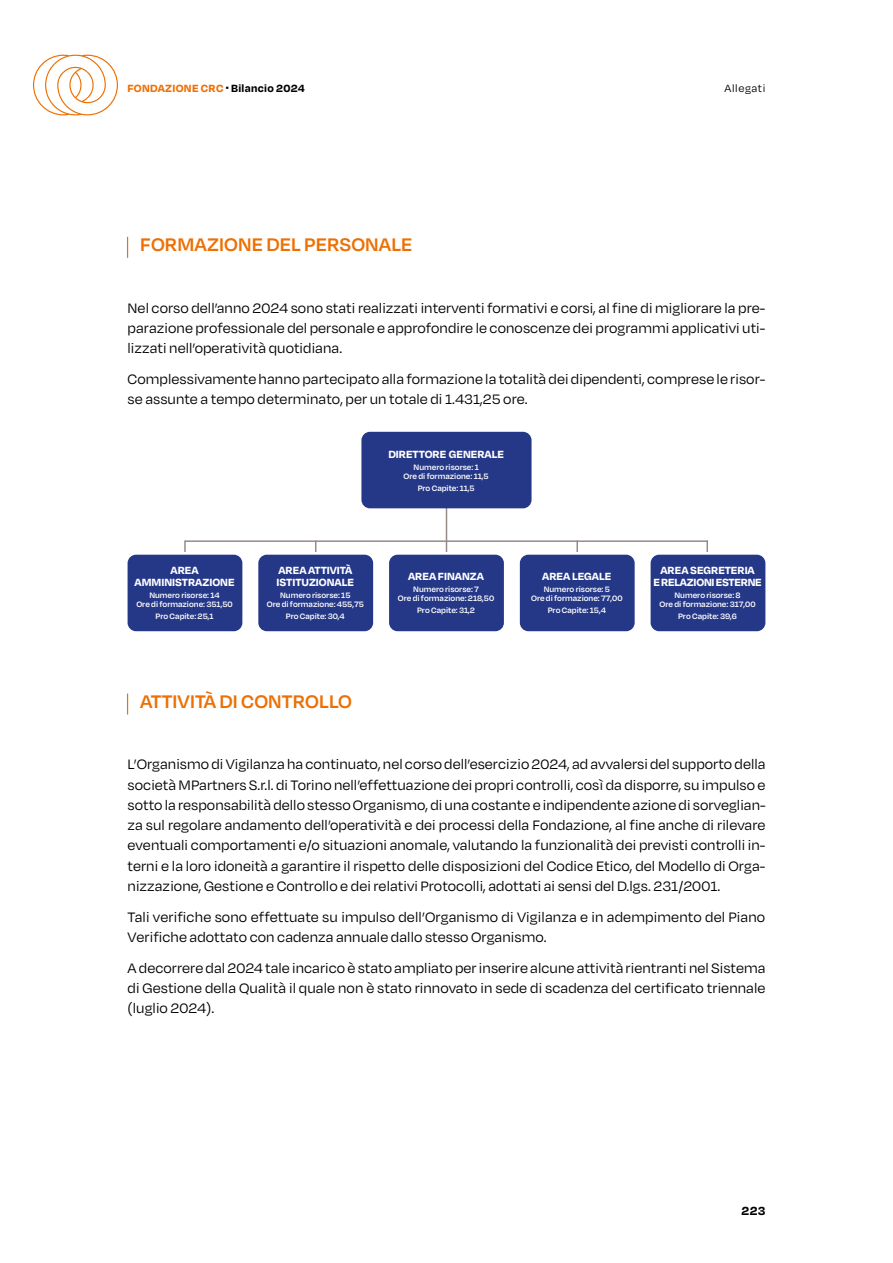
<style>
.page{position:relative;width:893px;height:1263px;background:#fff}
.page>*{position:absolute;margin:0;border:0;box-sizing:border-box;transform-origin:0 0}
.t1{font:600 21px "Degular";letter-spacing:.005em;color:#ed7004}
.t2{font:15.75px/20.2px "Degular";letter-spacing:.005em;color:#000;text-align:justify}
.t3{font:700 13.5px "Degular";color:#000}
.t4{font:700 12px/12px "Degular";color:#fff;text-align:center}
.t5{font:700 12px "Degular";letter-spacing:.025em;color:#ed7004}
.t6{font:12px "Degular";letter-spacing:.05em;color:#000}
.t7{font:600 9px/9px "Degular";color:#fff;text-align:center}
.s1{font-size:10.5px;color:#000}
.s2{color:#000}
</style>
<div class="page">
<svg style="left:127px;top:237px;width:1px;height:21px"></svg>
<svg style="left:127px;top:693px;width:1px;height:21px"></svg>
<div style="left:651px;top:555px;width:114px;height:76px;background:#253787;border-radius:8px"></div>
<div style="left:520px;top:555px;width:115px;height:76px;background:#253787;border-radius:8px"></div>
<div style="left:389px;top:555px;width:115px;height:76px;background:#253787;border-radius:8px"></div>
<div style="left:258px;top:555px;width:115px;height:76px;background:#253787;border-radius:8px"></div>
<div style="left:128px;top:555px;width:114px;height:76px;background:#253787;border-radius:8px"></div>
<hr style="left:185px;top:540px;width:523px;height:2px;background:#958b87">
<svg style="left:184px;top:540px;width:2px;height:12px"></svg>
<svg style="left:576px;top:540px;width:2px;height:12px"></svg>
<svg style="left:706px;top:540px;width:2px;height:12px"></svg>
<hr style="left:446px;top:506px;width:1px;height:46px;background:#958b87">
<div style="left:361px;top:432px;width:170px;height:76px;background:#253787;border-radius:9px"></div>
<svg style="left:33px;top:55px;width:85px;height:60px"></svg>
<p class="t5" style="left:128px;top:80px;width:179px">FONDAZIONE CRC <span class="s1">•</span> <span class="s2">Bilancio 2024</span></p>
<p class="t6" style="left:725px;top:81px;width:42px">Allegati</p>
<h1 class="t1" style="left:140px;top:231px;width:274px">FORMAZIONE DEL PERSONALE</h1>
<p class="t2" style="left:128px;top:297px;width:639px">Nel corso dell’anno 2024 sono stati realizzati interventi formativi e corsi, al fine di migliorare la pre&shy;parazione professionale del personale e approfondire le conoscenze dei programmi applicativi uti&shy;lizzati nell’operatività quotidiana.</p>
<p class="t2" style="left:128px;top:368px;width:639px">Complessivamente hanno partecipato alla formazione la totalità dei dipendenti, comprese le risor&shy;se assunte a tempo determinato, per un totale di 1.431,25 ore.</p>
<p class="t4" style="left:388px;top:447px;width:117px">DIRETTORE GENERALE</p>
<p class="t7" style="left:404px;top:462px;width:87px">Numero risorse: 1<br>Ore di formazione: 11,5</p>
<p class="t7" style="left:418px;top:483px;width:59px">Pro Capite: 11,5</p>
<p class="t4" style="left:135px;top:564px;width:102px">AREA<br>AMMINISTRAZIONE</p>
<p class="t7" style="left:136px;top:591px;width:98px">Numero risorse: 14<br>Ore di formazione: 351,50</p>
<p class="t7" style="left:156px;top:612px;width:60px">Pro Capite: 25,1</p>
<p class="t4" style="left:277px;top:564px;width:79px;text-align:left">AREA ATTIVITÀ<br>ISTITUZIONALE</p>
<p class="t7" style="left:267px;top:591px;width:98px">Numero risorse: 15<br>Ore di formazione: 455,75</p>
<p class="t7" style="left:286px;top:612px;width:60px">Pro Capite: 30,4</p>
<h1 class="t1" style="left:140px;top:688px;width:213px">ATTIVITÀ DI CONTROLLO</h1>
<p class="t4" style="left:408px;top:570px;width:77px">AREA FINANZA</p>
<p class="t7" style="left:398px;top:585px;width:98px">Numero risorse: 7<br>Ore di formazione: 218,50</p>
<p class="t7" style="left:417px;top:606px;width:59px">Pro Capite: 31,2</p>
<p class="t4" style="left:542px;top:570px;width:71px">AREA LEGALE</p>
<p class="t7" style="left:531px;top:585px;width:93px">Numero risorse: 5<br>Ore di formazione: 77,00</p>
<p class="t7" style="left:548px;top:606px;width:60px">Pro Capite: 15,4</p>
<p class="t4" style="left:653px;top:564px;width:110px">AREA SEGRETERIA<br>E RELAZIONI ESTERNE</p>
<p class="t7" style="left:660px;top:591px;width:97px">Numero risorse: 8<br>Ore di formazione: 317,00</p>
<p class="t7" style="left:678px;top:612px;width:60px">Pro Capite: 39,6</p>
<p class="t2" style="left:128px;top:754px;width:640px">L’Organismo di Vigilanza ha continuato, nel corso dell’esercizio 2024, ad avvalersi del supporto della società MPartners S.r.l. di Torino nell’effettuazione dei propri controlli, così da disporre, su impulso e sotto la responsabilità dello stesso Organismo, di una costante e indipendente azione di sorveglian&shy;za sul regolare andamento dell’operatività e dei processi della Fondazione, al fine anche di rilevare eventuali comportamenti e/o situazioni anomale, valutando la funzionalità dei previsti controlli in&shy;terni e la loro idoneità a garantire il rispetto delle disposizioni del Codice Etico, del Modello di Orga&shy;nizzazione, Gestione e Controllo e dei relativi Protocolli, adottati ai sensi del D.lgs. 231/2001.</p>
<p class="t2" style="left:128px;top:906px;width:639px">Tali verifiche sono effettuate su impulso dell’Organismo di Vigilanza e in adempimento del Piano<br>Verifiche adottato con cadenza annuale dallo stesso Organismo.</p>
<p class="t2" style="left:128px;top:957px;width:639px">A decorrere dal 2024 tale incarico è stato ampliato per inserire alcune attività rientranti nel Sistema di Gestione della Qualità il quale non è stato rinnovato in sede di scadenza del certificato triennale (luglio 2024).</p>
<p class="t3" style="left:742px;top:1202px;width:25px">223</p>
</div>
